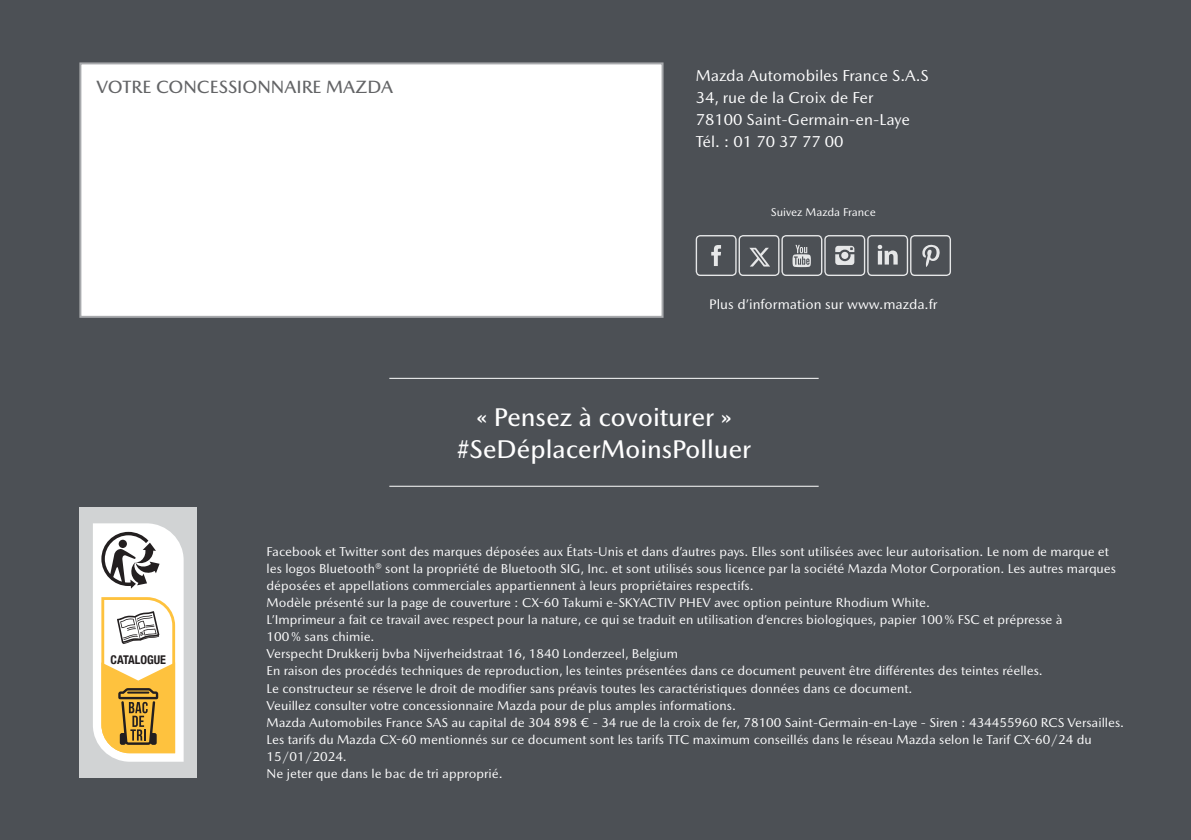
<style>
.page{position:relative;width:1191px;height:840px;background:#fff}
.page>*{position:absolute;margin:0;border:0;box-sizing:border-box;transform-origin:0 0}
.t1{font:500 26px/31.2px "Mazda Type Cyrillic";letter-spacing:-.005em;color:#fff;text-align:center}
.t2{font:500 18px "Mazda Type Cyrillic";color:#636466}
.t3{font:16px/22px "Mazda Type Cyrillic";color:#fff}
.t4{font:14px "Mazda Type Cyrillic";color:#fff}
.t5{font:13px/17px "Mazda Type Cyrillic";color:#fff}
.t6{font:700 condensed 12px "Helvetica Neue";color:#231f20}
.t7{font:11.4px "Mazda Type Cyrillic";color:#fff}
</style>
<div class="page">
<div style="left:0;top:0;width:1191px;height:839px;background:#4c5055"></div>
<div style="left:80px;top:63px;width:582px;height:253px;background:#fff"></div>
<div style="left:79px;top:62px;width:584px;height:255px;border:2px solid #a7a9ac"></div>
<div style="left:79px;top:507px;width:118px;height:270px;background:#d1d3d4"></div>
<svg style="left:93px;top:523px;width:91px;height:238px;background:#e3d4b2"></svg>
<svg style="left:695px;top:235px;width:256px;height:41px"></svg>
<hr style="left:389px;top:378px;width:429px;height:1px;background:#fff">
<hr style="left:389px;top:485px;width:429px;height:1px;background:#fff">
<h2 class="t2" style="left:96px;top:80px;width:298px">VOTRE CONCESSIONNAIRE MAZDA</h2>
<p class="t3" style="left:695px;top:66px;width:234px">Mazda Automobiles France S.A.S<br>34, rue de la Croix de Fer<br>78100 Saint-Germain-en-Laye<br>Tél. : 01 70 37 77 00</p>
<p class="t7" style="left:771px;top:207px;width:106px">Suivez Mazda France</p>
<p class="t4" style="left:709px;top:299px;width:230px">Plus d’information sur www.mazda.fr</p>
<h1 class="t1" style="left:457px;top:404px;width:296px">« Pensez à covoiturer » #SeDéplacerMoinsPolluer</h1>
<p class="t6" style="left:111px;top:652px;width:57px">CATALOGUE</p>
<p class="t5" style="left:267px;top:544px;width:859px">Facebook et Twitter sont des marques déposées aux États-Unis et dans d’autres pays. Elles sont utilisées avec leur autorisation. Le nom de marque et les logos Bluetooth® sont la propriété de Bluetooth SIG, Inc. et sont utilisés sous licence par la société Mazda Motor Corporation. Les autres marques déposées et appellations commerciales appartiennent à leurs propriétaires respectifs.<br>Modèle présenté sur la page de couverture : CX-60 Takumi e-SKYACTIV PHEV avec option peinture Rhodium White.<br>L’Imprimeur a fait ce travail avec respect pour la nature, ce qui se traduit en utilisation d’encres biologiques, papier 100 % FSC et prépresse à<br>100 % sans chimie.<br>Verspecht Drukkerij bvba Nijverheidstraat 16, 1840 Londerzeel, Belgium<br>En raison des procédés techniques de reproduction, les teintes présentées dans ce document peuvent être différentes des teintes réelles.<br>Le constructeur se réserve le droit de modifier sans préavis toutes les caractéristiques données dans ce document.<br>Veuillez consulter votre concessionnaire Mazda pour de plus amples informations.<br>Mazda Automobiles France SAS au capital de 304 898 € - 34 rue de la croix de fer, 78100 Saint-Germain-en-Laye - Siren : 434455960 RCS Versailles.<br>Les tarifs du Mazda CX-60 mentionnés sur ce document sont les tarifs TTC maximum conseillés dans le réseau Mazda selon le Tarif CX-60/24 du 15/01/2024.<br>Ne jeter que dans le bac de tri approprié.</p>
</div>
